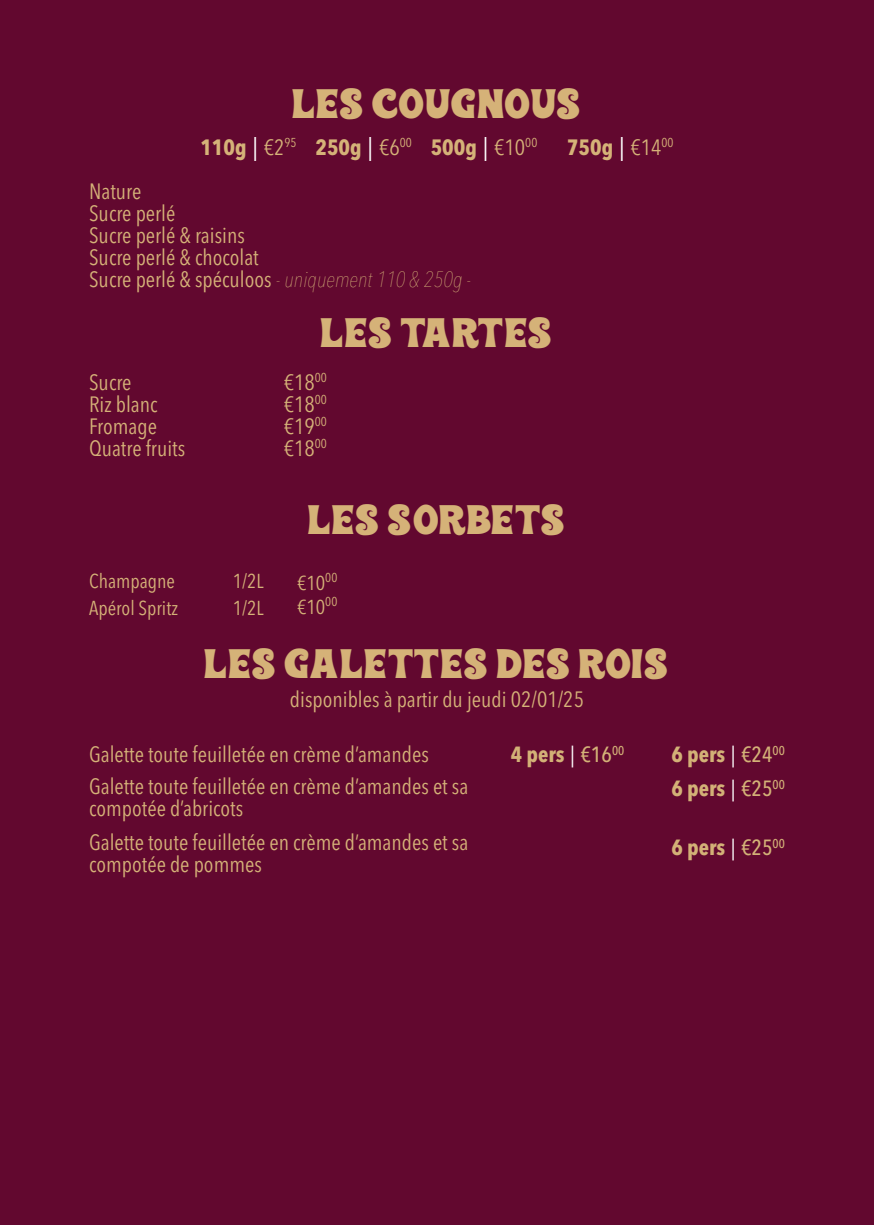
<style>
.page{position:relative;width:874px;height:1225px;background:#fff}
.page>*{position:absolute;margin:0;border:0;box-sizing:border-box;transform-origin:0 0}
.t1{font:40px "Wonderbar";letter-spacing:.015em;color:#d5b278}
.t2{font:condensed 22px/22px "Avenir Next LT Pro";color:#d5b278}
.t3{font:700 condensed 22px "Avenir Next LT Pro";color:#d5b278}
.t4{font:700 condensed 21.8px/33.6px "Avenir Next LT Pro";color:#d3b177}
.t5{font:condensed 20px/26.4px "Avenir Next LT Pro";color:#d5b278}
.s1{font-family:"Minion Pro";font-weight:400;font-stretch:normal;font-size:24px;color:#fff}
.s2{font-weight:400}
.s3{font-weight:200;font-style:italic}
.s4{font-weight:400;font-stretch:normal;color:#fff}
.s5{font-weight:500}
</style>
<div class="page">
<div style="left:0;top:0;width:873px;height:1225px;background:#62082f"></div>
<h1 class="t1" style="left:292px;top:73px;width:290px">LES COUGNOUS</h1>
<p class="t3" style="left:200px;top:133px;width:338px">110g <span class="s1">|</span> <span class="s2">€2</span><sup>95</sup> 250g <span class="s1">|</span> <span class="s2">€6</span><sup>00</sup> 500g <span class="s1">|</span> <span class="s2">€10</span><sup>00</sup></p>
<p class="t3" style="left:566px;top:133px;width:108px">750g <span class="s1">|</span> <span class="s2">€14</span><sup>00</sup></p>
<p class="t2" style="left:89px;top:180px;width:383px">Nature<br>Sucre perlé<br>Sucre perlé &amp; raisins<br>Sucre perlé &amp; chocolat<br>Sucre perlé &amp; spéculoos <span class="s3">- uniquement 110 &amp; 250g -</span></p>
<p class="t2" style="left:89px;top:371px;width:98px">Sucre<br>Riz blanc<br>Fromage<br>Quatre fruits</p>
<p class="t5" style="left:89px;top:568px;width:90px">Champagne<br>Apérol Spritz</p>
<p class="t5" style="left:232px;top:568px;width:33px">1/2L<br>1/2L</p>
<h1 class="t1" style="left:321px;top:302px;width:233px">LES TARTES</h1>
<p class="t2" style="left:283px;top:371px;width:45px;text-align:justify">€18<sup>00 </sup>€18<sup>00 </sup>€19<sup>00 </sup>€18<sup>00</sup></p>
<h1 class="t1" style="left:308px;top:489px;width:259px">LES SORBETS</h1>
<p class="t5" style="left:297px;top:570px;width:42px;line-height:24px">€10<sup>00 </sup>€10<sup>00</sup></p>
<h1 class="t1" style="left:204px;top:633px;width:466px">LES GALETTES DES ROIS</h1>
<p class="t2" style="left:290px;top:688px;width:295px">disponibles à partir du jeudi 02/01/25</p>
<p class="t2" style="left:89px;top:738px;width:380px;line-height:32px">Galette toute feuilletée en crème d’amandes<br>Galette toute feuilletée en crème d’amandes et sa</p>
<p class="t2" style="left:89px;top:791px;width:380px;line-height:34px">compotée d’abricots<br>Galette toute feuilletée en crème d’amandes et sa</p>
<p class="t2" style="left:89px;top:853px;width:174px">compotée de pommes</p>
<p class="t4" style="left:510px;top:737px;width:115px">4 pers <span class="s4">|</span> <span class="s5">€16</span><sup>00</sup></p>
<p class="t4" style="left:671px;top:737px;width:115px">6 pers <span class="s4">|</span> <span class="s5">€24</span><sup>00<br></sup>6 pers <span class="s4">|</span> <span class="s5">€25</span><sup>00</sup></p>
<p class="t4" style="left:671px;top:830px;width:115px">6 pers <span class="s4">|</span> <span class="s5">€25</span><sup>00</sup></p>
</div>
